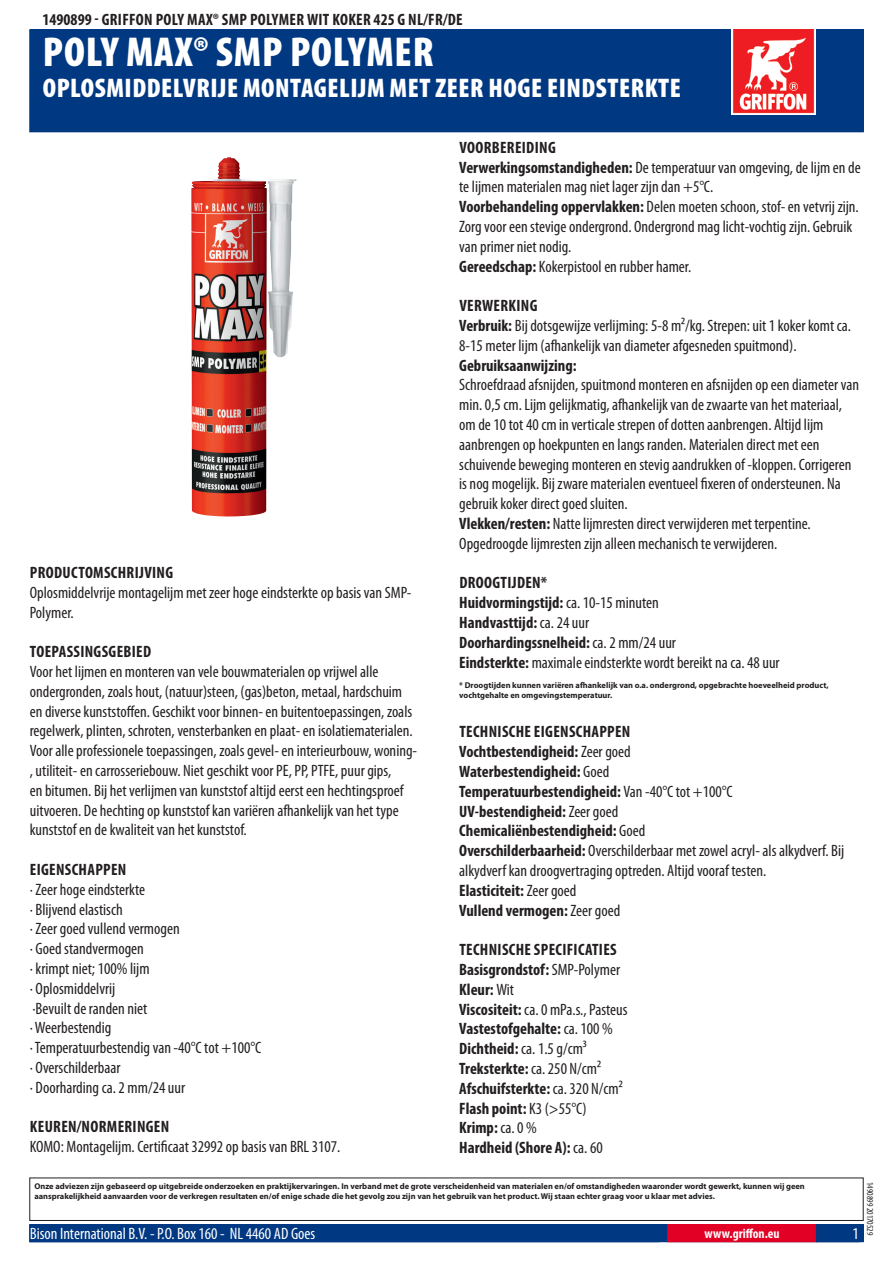
<style>
.page{position:relative;width:893px;height:1263px;background:#fff}
.page>*{position:absolute;margin:0;border:0;box-sizing:border-box;transform-origin:0 0}
.PageHeader{font:900 condensed 42px "Myriad Pro";letter-spacing:.02em;color:#fff}
.PageSubheader{font:900 condensed 27px "Myriad Pro";letter-spacing:.02em;color:#fff}
.Regular{font:condensed 16.5px/19.8px "Myriad Pro";color:#231f20}
.Regular-2{font:700 condensed 16.5px "Myriad Pro";color:#231f20}
.TOCItem{font:700 condensed 16.5px "Myriad Pro";letter-spacing:.02em;color:#231f20}
.ContactData{font:condensed 16.5px "Myriad Pro";color:#fff}
.URL{font:700 condensed 13.5px "Myriad Pro";color:#fff}
.Revisie{font:condensed 9px "Myriad Pro";color:#231f20}
.Disclaimer{font:700 8.4px/10.1px "Myriad Pro";color:#231f20}
.s1{font-weight:700}
.s2{font-weight:400}
</style>
<div class="page">
<div style="left:30px;top:30px;width:833px;height:102px;background:#003882"></div>
<img style="left:731px;top:30px;width:85px;height:85px">
<div style="left:29px;top:1177px;width:835px;height:44px;border:1px solid #231f20"></div>
<div style="left:30px;top:1225px;width:833px;height:17px;background:#003882"></div>
<div style="left:29px;top:1224px;width:835px;height:18px;border:1px solid #003882"></div>
<div style="left:668px;top:1225px;width:148px;height:17px;background:#e20025"></div>
<div style="left:667px;top:1224px;width:150px;height:18px;border:1px solid #e20025"></div>
<img style="left:191px;top:157px;width:106px;height:359px">
<p class="TOCItem" style="left:43px;top:9px;width:420px">1490899 - Griffon Poly Max® SMP Polymer Wit Koker 425 g NL/FR/DE</p>
<p class="PageHeader" style="left:43px;top:25px;width:392px">POLY MAX® SMP POLYMER</p>
<p class="PageSubheader" style="left:43px;top:70px;width:640px">OPLOSMIDDELVRIJE MONTAGELIJM MET ZEER HOGE EINDSTERKTE</p>
<p class="TOCItem" style="left:30px;top:562px;width:144px">Productomschrijving</p>
<p class="Regular" style="left:30px;top:582px;width:383px">Oplosmiddelvrije montagelijm met zeer hoge eindsterkte op basis van SMP-<br>Polymer.</p>
<p class="TOCItem" style="left:30px;top:641px;width:121px">Toepassingsgebied</p>
<p class="Regular" style="left:30px;top:661px;width:389px">Voor het lijmen en monteren van vele bouwmaterialen op vrijwel alle ondergronden, zoals hout, (natuur)steen, (gas)beton, metaal, hardschuim en diverse kunststoffen. Geschikt voor binnen- en buitentoepassingen, zoals regelwerk, plinten, schroten, vensterbanken en plaat- en isolatiematerialen.<br>Voor alle professionele toepassingen, zoals gevel- en interieurbouw, woning-, utiliteit- en carrosseriebouw. Niet geschikt voor PE, PP, PTFE, puur gips,<br>en bitumen. Bij het verlijmen van kunststof altijd eerst een hechtingsproef uitvoeren. De hechting op kunststof kan variëren afhankelijk van het type kunststof en de kwaliteit van het kunststof.</p>
<p class="TOCItem" style="left:30px;top:859px;width:98px">Eigenschappen</p>
<p class="Regular" style="left:30px;top:879px;width:233px">· Zeer hoge eindsterkte<br>· Blijvend elastisch<br>· Zeer goed vullend vermogen<br>· Goed standvermogen<br>· krimpt niet; 1 00% lijm<br>· Oplosmiddelvrij<br>·Bevuilt de randen niet<br>· Weerbestendig<br>· Temperatuurbestendig van -40°C tot +1 00°C · Overschilderbaar<br>· Doorharding ca. 2 mm/24 uur</p>
<p class="TOCItem" style="left:30px;top:1116px;width:141px">Keuren/Normeringen</p>
<p class="Regular" style="left:30px;top:1137px;width:312px">KOMO: Montagelijm. Certificaat 32992 op basis van BRL 31 07.</p>
<p class="TOCItem" style="left:459px;top:137px;width:97px">Voorbereiding</p>
<p class="Regular" style="left:459px;top:157px;width:403px"><span class="s1">Verwerkingsomstandigheden:</span> De temperatuur van omgeving, de lijm en de te lijmen materialen mag niet lager zijn dan +5°C.</p>
<p class="Regular" style="left:459px;top:197px;width:401px"><span class="s1">Voorbehandeling oppervlakken:</span> Delen moeten schoon, stof- en vetvrij zijn.<br>Zorg voor een stevige ondergrond. Ondergrond mag licht-vochtig zijn. Gebruik van primer niet nodig.</p>
<p class="Regular" style="left:459px;top:256px;width:234px"><span class="s1">Gereedschap:</span> Kokerpistool en rubber hamer.</p>
<p class="TOCItem" style="left:459px;top:295px;width:79px">Verwerking</p>
<p class="Regular" style="left:459px;top:315px;width:393px"><span class="s1">Verbruik:</span> Bij dotsgewijze verlijming: 5-8 m²/kg. Strepen: uit 1 koker komt ca.<br>8-1 5 meter lijm (afhankelijk van diameter afgesneden spuitmond).</p>
<p class="Regular-2" style="left:459px;top:355px;width:119px">Gebruiksaanwijzing:</p>
<p class="Regular" style="left:459px;top:375px;width:401px">Schroefdraad afsnijden, spuitmond monteren en afsnijden op een diameter van min. 0,5 cm. Lijm gelijkmatig, afhankelijk van de zwaarte van het materiaal, om de 1 0 tot 40 cm in verticale strepen of dotten aanbrengen. Altijd lijm aanbrengen op hoekpunten en langs randen. Materialen direct met een schuivende beweging monteren en stevig aandrukken of -kloppen. Corrigeren is nog mogelijk. Bij zware materialen eventueel fixeren of ondersteunen. Na gebruik koker direct goed sluiten.</p>
<p class="Regular" style="left:459px;top:513px;width:353px"><span class="s1">Vlekken/resten:</span> Natte lijmresten direct verwijderen met terpentine.<br>Opgedroogde lijmresten zijn alleen mechanisch te verwijderen.</p>
<p class="TOCItem" style="left:459px;top:572px;width:89px">Droogtijden*</p>
<p class="Regular-2" style="left:459px;top:592px;width:201px">Huidvormingstijd: <span class="s2">ca. 1 0-1 5 minuten</span></p>
<p class="Regular-2" style="left:459px;top:612px;width:131px">Handvasttijd: <span class="s2">ca. 24 uur</span></p>
<p class="Regular-2" style="left:459px;top:632px;width:218px">Doorhardingssnelheid: <span class="s2">ca. 2 mm/24 uur</span></p>
<p class="Regular" style="left:459px;top:652px;width:322px"><span class="s1">Eindsterkte:</span> maximale eindsterkte wordt bereikt na ca. 48 uur</p>
<p class="Disclaimer" style="left:459px;top:680px;width:371px">* Droogtijden kunnen variëren afhankelijk van o.a. ondergrond, opgebrachte hoeveelheid product, vochtgehalte en omgevingstemperatuur.</p>
<p class="TOCItem" style="left:459px;top:722px;width:173px">Technische eigenschappen</p>
<p class="Regular-2" style="left:459px;top:741px;width:173px">Vochtbestendigheid: <span class="s2">Zeer goed</span></p>
<p class="Regular-2" style="left:459px;top:761px;width:152px">Waterbestendigheid: <span class="s2">Goed</span></p>
<p class="Regular-2" style="left:459px;top:781px;width:275px">Temperatuurbestendigheid: <span class="s2">Van -40°C tot +1 00°C</span></p>
<p class="Regular-2" style="left:459px;top:801px;width:161px">UV-bestendigheid: <span class="s2">Zeer goed</span></p>
<p class="Regular-2" style="left:459px;top:821px;width:188px">Chemicaliënbestendigheid: <span class="s2">Goed</span></p>
<p class="Regular" style="left:459px;top:841px;width:386px"><span class="s1">Overschilderbaarheid:</span> Overschilderbaar met zowel acryl- als alkydverf. Bij alkydverf kan droogvertraging optreden. Altijd vooraf testen.</p>
<p class="Regular-2" style="left:459px;top:880px;width:119px">Elasticiteit: <span class="s2">Zeer goed</span></p>
<p class="Regular-2" style="left:459px;top:900px;width:163px">Vullend vermogen: <span class="s2">Zeer goed</span></p>
<p class="TOCItem" style="left:459px;top:939px;width:158px">Technische specificaties</p>
<p class="Regular-2" style="left:459px;top:959px;width:162px">Basisgrondstof: <span class="s2">SMP-Polymer</span></p>
<p class="Regular-2" style="left:459px;top:979px;width:56px">Kleur: <span class="s2">Wit</span></p>
<p class="Regular" style="left:459px;top:999px;width:170px"><span class="s1">Viscositeit:</span> ca. 0 mPa.s., Pasteus</p>
<p class="Regular-2" style="left:459px;top:1019px;width:155px">Vastestofgehalte: <span class="s2">ca. 1 00 %</span></p>
<p class="Regular" style="left:459px;top:1039px;width:129px"><span class="s1">Dichtheid:</span> ca. 1 .5 g/cm³</p>
<p class="Regular-2" style="left:459px;top:1058px;width:143px">Treksterkte: <span class="s2">ca. 250 N/cm²</span></p>
<p class="Regular-2" style="left:459px;top:1078px;width:165px">Afschuifsterkte: <span class="s2">ca. 320 N/cm²</span></p>
<p class="Regular-2" style="left:459px;top:1098px;width:129px">Flash point: <span class="s2">K3 (&gt;55°C)</span></p>
<p class="Regular-2" style="left:459px;top:1118px;width:79px">Krimp: <span class="s2">ca. 0 %</span></p>
<p class="Regular-2" style="left:459px;top:1137px;width:145px">Hardheid (Shore A): <span class="s2">ca. 60</span></p>
<p class="Disclaimer" style="left:34px;top:1181px;width:772px">Onze adviezen zijn gebaseerd op uitgebreide onderzoeken en praktijkervaringen. In verband met de grote verscheidenheid van materialen en/of omstandigheden waaronder wordt gewerkt, kunnen wij geen aansprakelijkheid aanvaarden voor de verkregen resultaten en/of enige schade die het gevolg zou zijn van het gebruik van het product. Wij staan echter graag voor u klaar met advies.</p>
<p class="ContactData" style="left:30px;top:1224px;width:287px">Bison International B.V. - P.O. Box 1 60 - NL 4460 AD Goes</p>
<p class="URL" style="left:704px;top:1225px;width:77px">www.griffon.eu</p>
<p class="Revisie" style="left:875px;top:1182px;width:55px;rotate:90deg">1 490899 201 70529</p>
</div>
